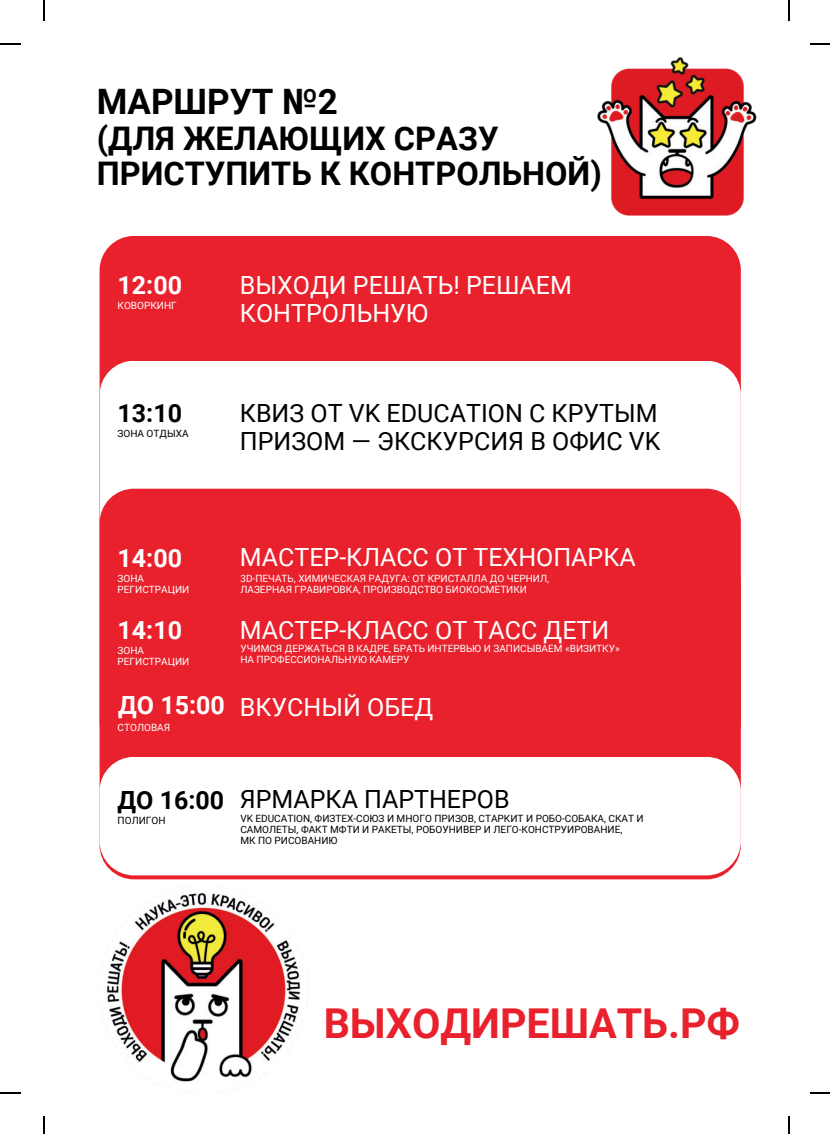
<style>
.page{position:relative;width:830px;height:1134px;background:#fff}
.page>*{position:absolute;margin:0;border:0;box-sizing:border-box;transform-origin:0 0}
.t1{font:700 41.25px "Roboto";color:#e8212c}
.t2{font:700 35px "Roboto";color:#000002}
.t3{font:700 32.5px/35.5px "Roboto";color:#000002}
.t4{font:25px/28.2px "Roboto";color:#fff}
.t5{font:25px/28.2px "Roboto";color:#000002}
.t6{font:700 25px "Roboto";color:#fff}
.t7{font:700 25px "Roboto";color:#000002}
.t8{font:10px/10.8px "Roboto";color:#fff}
.t9{font:10px/10.8px "Roboto";color:#000002}
.s1{font-weight:700}
</style>
<div class="page">
<div style="left:100px;top:236px;width:640px;height:643px;background:#e8212c;border-radius:34px"></div>
<img style="left:107px;top:879px;width:213px;height:203px">
<div style="left:100px;top:360px;width:640px;height:247px;background:#fff;border-radius:34px"></div>
<div style="left:100px;top:488px;width:640px;height:268px;background:#e8212c;border-radius:34px"></div>
<div style="left:100px;top:756px;width:640px;height:119px;background:#fff;border-radius:34px"></div>
<img style="left:597px;top:57px;width:160px;height:159px">
<hr style="left:43px;top:0;width:2px;height:21px;background:#000">
<hr style="left:0;top:43px;width:21px;height:2px;background:#000">
<svg style="left:788px;top:0;width:1px;height:21px"></svg>
<svg style="left:810px;top:43px;width:19px;height:2px"></svg>
<svg style="left:43px;top:1116px;width:2px;height:17px"></svg>
<hr style="left:0;top:1091px;width:21px;height:2px;background:#000">
<svg style="left:788px;top:1116px;width:1px;height:17px"></svg>
<svg style="left:810px;top:1092px;width:19px;height:1px"></svg>
<h2 class="t2" style="left:97px;top:77px;width:242px">МАРШРУТ №2</h2>
<h3 class="t3" style="left:97px;top:119px;width:506px">(ДЛЯ ЖЕЛАЮЩИХ СРАЗУ<br>ПРИСТУПИТЬ К КОНТРОЛЬНОЙ)</h3>
<h3 class="t6" style="left:118px;top:268px;width:66px">12:00</h3>
<p class="t8" style="left:118px;top:299px;width:61px">КОВОРКИНГ</p>
<h3 class="t7" style="left:118px;top:395px;width:66px">13:10</h3>
<p class="t9" style="left:118px;top:427px;width:72px">ЗОНА ОТДЫХА</p>
<h3 class="t4" style="left:240px;top:269px;width:333px">ВЫХОДИ РЕШАТЬ! РЕШАЕМ<br>КОНТРОЛЬНУЮ</h3>
<h3 class="t5" style="left:240px;top:397px;width:422px">КВИЗ ОТ VK EDUCATION С КРУТЫМ<br>ПРИЗОМ — ЭКСКУРСИЯ В ОФИС VK</h3>
<h3 class="t6" style="left:118px;top:540px;width:66px">14:00</h3>
<h3 class="t4" style="left:240px;top:542px;width:397px">МАСТЕР-КЛАСС ОТ ТЕХНОПАРКА</h3>
<p class="t8" style="left:118px;top:572px;width:73px">ЗОНА<br>РЕГИСТРАЦИИ</p>
<p class="t8" style="left:240px;top:572px;width:310px">3D-ПЕЧАТЬ, ХИМИЧЕСКАЯ РАДУГА: ОТ КРИСТАЛЛА ДО ЧЕРНИЛ,<br>ЛАЗЕРНАЯ ГРАВИРОВКА, ПРОИЗВОДСТВО БИОКОСМЕТИКИ</p>
<h3 class="t6" style="left:118px;top:613px;width:66px">14:10</h3>
<h3 class="t4" style="left:240px;top:615px;width:371px">МАСТЕР-КЛАСС ОТ ТАСС ДЕТИ</h3>
<p class="t8" style="left:118px;top:645px;width:73px">ЗОНА<br>РЕГИСТРАЦИИ</p>
<p class="t8" style="left:240px;top:642px;width:381px">УЧИМСЯ ДЕРЖАТЬСЯ В КАДРЕ, БРАТЬ ИНТЕРВЬЮ И ЗАПИСЫВАЕМ «ВИЗИТКУ»<br>НА ПРОФЕССИОНАЛЬНУЮ КАМЕРУ</p>
<h3 class="t4" style="left:118px;top:691px;width:316px"><span class="s1">ДО 15:00</span> ВКУСНЫЙ ОБЕД</h3>
<p class="t8" style="left:118px;top:721px;width:54px">СТОЛОВАЯ</p>
<h3 class="t5" style="left:118px;top:784px;width:393px"><span class="s1">ДО 16:00</span> ЯРМАРКА ПАРТНЕРОВ</h3>
<p class="t9" style="left:118px;top:814px;width:49px">ПОЛИГОН</p>
<p class="t9" style="left:240px;top:812px;width:405px">VK EDUCATION, ФИЗТЕХ-СОЮЗ И МНОГО ПРИЗОВ, СТАРКИТ И РОБО-СОБАКА, СКАТ И<br>САМОЛЕТЫ, ФАКТ МФТИ И РАКЕТЫ, РОБОУНИВЕР И ЛЕГО-КОНСТРУИРОВАНИЕ,<br>МК ПО РИСОВАНИЮ</p>
<h1 class="t1" style="left:324px;top:993px;width:418px">ВЫХОДИРЕШАТЬ.РФ</h1>
</div>
